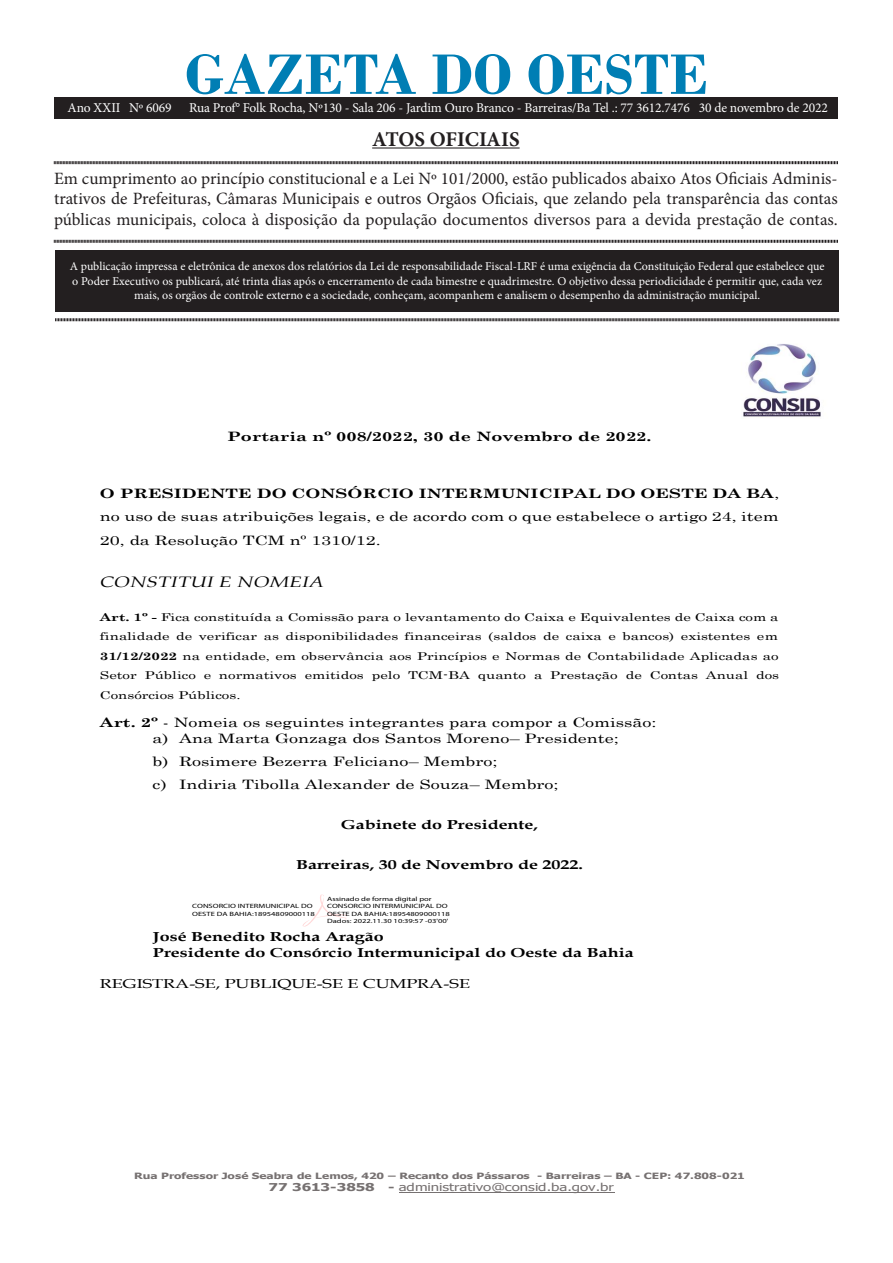
<style>
.page{position:relative;width:893px;height:1263px;background:#fff}
.page>*{position:absolute;margin:0;border:0;box-sizing:border-box;transform-origin:0 0}
.t1{font:700 60px "Bodoni";color:#007eb4}
.t2{font:700 21px "Minion Pro";letter-spacing:-.005em;color:#231f20}
.t3{font:17.25px/20.7px "Minion Pro";color:#231f20;text-align:justify}
.t4{font:italic 15.15px "Book Antiqua";color:#000;scale:1.39 1}
.t5{font:13.5px "Minion Pro";letter-spacing:-.01em;color:#fff}
.t6{font:12.9px/23.4px "Century Schoolbook";color:#000;scale:1.39 1}
.t7{font:700 12.9px/15.8px "Book Antiqua";color:#000;scale:1.39 1}
.t8{font:700 12.9px "Century Schoolbook";color:#000;scale:1.39 1}
.t9{font:12.9px "Book Antiqua";color:#000;scale:1.39 1}
.t10{font:12px/14.4px "Minion Pro";color:#fff;text-align:center}
.t11{font:10.8px/19.5px "Century Schoolbook";color:#000;text-align:justify;scale:1.39 1}
.t12{font:10.8px "Tahoma";color:#767171;scale:1.39 1}
.t13{font:700 8.7px "Tahoma";color:#767171;scale:1.39 1}
.t14{font:6.15px/7.4px "Myriad Pro";color:#000;scale:1.39 1}
.s1{font-weight:700}
.s2{font-family:"Century"}
</style>
<div class="page">
<div style="left:55px;top:250px;width:784px;height:61px;background:#231f20"></div>
<hr style="left:372px;top:147px;width:148px;height:2px;background:#231f20">
<svg style="left:54px;top:161px;width:784px;height:4px;background:#908e8e"></svg>
<svg style="left:54px;top:239px;width:784px;height:4px;background:#908e8e"></svg>
<svg style="left:55px;top:318px;width:784px;height:4px;background:#908e8e"></svg>
<div style="left:54px;top:98px;width:784px;height:20px;background:#231f20"></div>
<hr style="left:399px;top:1192px;width:215px;height:1px;background:#767171">
<img style="left:743px;top:344px;width:78px;height:73px">
<svg style="left:303px;top:894px;width:44px;height:32px"></svg>
<p class="t1" style="left:185px;top:39px;width:525px">GAZETA DO OESTE</p>
<p class="t2" style="left:372px;top:124px;width:149px">ATOS OFICIAIS</p>
<p class="t3" style="left:54px;top:168px;width:785px">Em cumprimento ao princípio constitucional e a Lei Nº 101/2000, estão publicados abaixo Atos Oficiais Adminis&shy;trativos de Prefeituras, Câmaras Municipais e outros Orgãos Oficiais, que zelando pela transparência das contas públicas municipais, coloca à disposição da população documentos diversos para a devida prestação de contas.</p>
<p class="t10" style="left:70px;top:259px;width:756px">A publicação impressa e eletrônica de anexos dos relatórios da Lei de responsabilidade Fiscal-LRF é uma exigência da Constituição Federal que estabelece que o Poder Executivo os publicará, até trinta dias após o encerramento de cada bimestre e quadrimestre. O objetivo dessa periodicidade é permitir que, cada vez mais, os orgãos de controle externo e a sociedade, conheçam, acompanhem e analisem o desempenho da administração municipal.</p>
<p class="t5" style="left:68px;top:98px;width:106px">Ano XXII Nº 6069</p>
<p class="t5" style="left:189px;top:98px;width:640px">Rua Prof° Folk Rocha, Nº130 - Sala 206 - Jardim Ouro Branco - Barreiras/Ba Tel .: 77 3612.7476 30 de novembro de 2022</p>
<p class="t8" style="left:227px;top:426px;width:307px">Portaria nº 008/2022, 30 de Novembro de 2022.</p>
<p class="t6" style="left:100px;top:481px;width:490px;text-align:justify"><span class="s1">O PRESIDENTE DO CONSÓRCIO INTERMUNICIPAL DO OESTE DA BA</span>, no uso de suas atribuições legais, e de acordo com o que estabelece o artigo 24, item 20, da Resolução TCM nº 1310/12.</p>
<p class="t4" style="left:100px;top:571px;width:163px">CONSTITUI E NOMEIA</p>
<p class="t11" style="left:100px;top:606px;width:490px"><span class="s1">Art. 1º -</span> Fica constituída a Comissão para o levantamento do Caixa e Equivalentes de Caixa com a finalidade de verificar as disponibilidades financeiras (saldos de caixa e bancos) existentes em <span class="s1">31/12/2022</span> na entidade, <span class="s2">em observância aos Princípios e Normas de Contabilidade Aplicadas ao Setor Público e normativos emitidos pelo TCM-BA quanto a Prestação de Contas Anual dos Consórcios Públicos.</span></p>
<p class="t6" style="left:153px;top:713px;width:364px;line-height:15.8px;text-indent:-53px"><span class="s1">Art. 2º</span> - Nomeia os seguintes integrantes para compor a Comissão: a) Ana Marta Gonzaga dos Santos Moreno– Presidente;</p>
<p class="t6" style="left:153px;top:749px;width:294px">b) Rosimere Bezerra Feliciano– Membro;<br>c) Indiria Tibolla Alexander de Souza– Membro;</p>
<p class="t7" style="left:341px;top:816px;width:143px">Gabinete do Presidente,</p>
<p class="t7" style="left:296px;top:857px;width:208px">Barreiras, 30 de Novembro de 2022.</p>
<p class="t14" style="left:192px;top:902px;width:90px">CONSORCIO INTERMUNICIPAL DO<br>OESTE DA BAHIA:18954809000118</p>
<p class="t14" style="left:327px;top:895px;width:90px">Assinado de forma digital por<br>CONSORCIO INTERMUNICIPAL DO<br>OESTE DA BAHIA:18954809000118<br>Dados: 2022.11.30 10:39:57 -03'00'</p>
<p class="t7" style="left:153px;top:929px;width:347px">José Benedito Rocha Aragão<br>Presidente do Consórcio Intermunicipal do Oeste da Bahia</p>
<p class="t9" style="left:100px;top:975px;width:268px">REGISTRA-SE, PUBLIQUE-SE E CUMPRA-SE</p>
<p class="t13" style="left:134px;top:1169px;width:441px">Rua Professor José Seabra de Lemos, 420 – Recanto dos Pássaros - Barreiras – BA - CEP: 47.808-021</p>
<p class="t12" style="left:269px;top:1180px;width:250px"><span class="s1">77 3613-3858 -</span> administrativo@consid.ba.gov.br</p>
</div>
